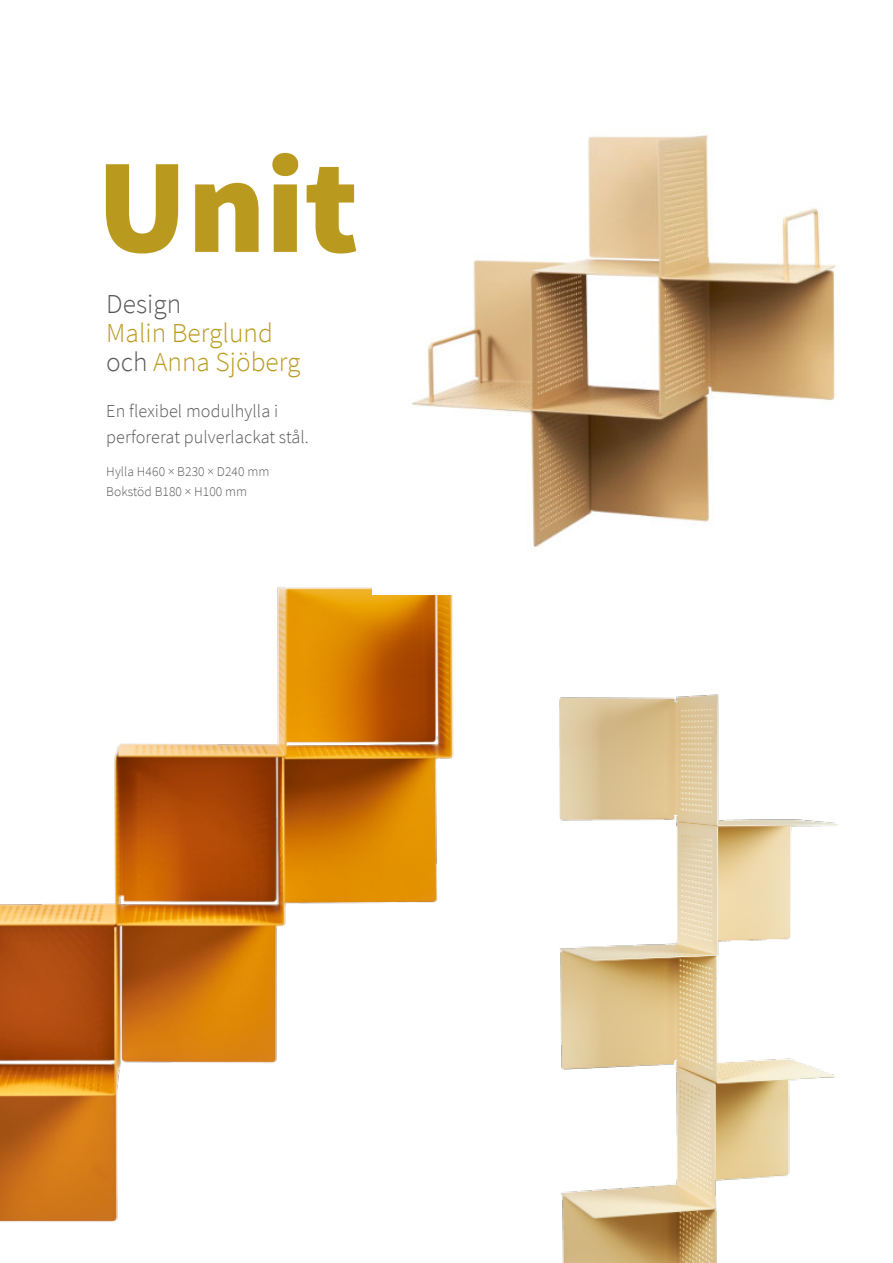
<style>
.page{position:relative;width:893px;height:1263px;background:#fff}
.page>*{position:absolute;margin:0;border:0;box-sizing:border-box;transform-origin:0 0}
.t1{font:900 134.85px "Source Sans Pro";color:#b99a1f}
.t2{font:300 27.3px/29.4px "Source Sans Pro";color:#b99a1f}
.t3{font:300 27.3px "Source Sans Pro";color:#575756}
.t4{font:300 18.15px/25.7px "Source Sans Pro";letter-spacing:.005em;color:#575756}
.t5{font:300 13.5px/20.2px "Source Sans Pro";letter-spacing:.005em;color:#575756}
.s1{color:#575756}
</style>
<div class="page">
<img style="left:559px;top:694px;width:279px;height:569px">
<img style="left:0;top:586px;width:454px;height:636px">
<img style="left:372px;top:134px;width:464px;height:460px">
<h1 class="t1" style="left:97px;top:151px;width:263px">Unit</h1>
<h2 class="t3" style="left:106px;top:292px;width:76px">Design</h2>
<h2 class="t2" style="left:106px;top:320px;width:196px">Malin Berglund <span class="s1">och</span> Anna Sjöberg</h2>
<p class="t4" style="left:106px;top:400px;width:204px">En flexibel modulhylla i perforerat pulverlackat stål.</p>
<p class="t5" style="left:106px;top:462px;width:165px">Hylla H460 × B230 × D240 mm<br>Bokstöd B180 × H100 mm</p>
</div>
